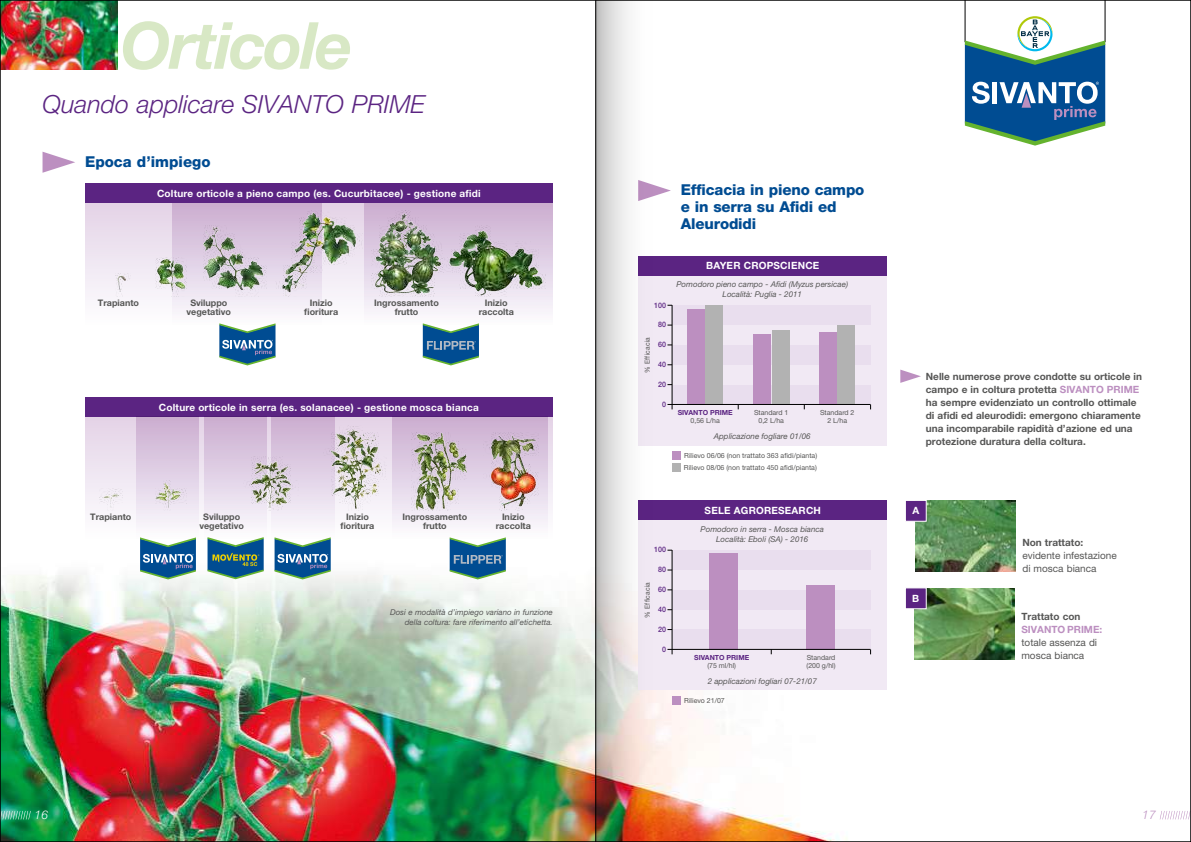
<style>
.page{position:relative;width:1191px;height:842px;background:#fff}
.page>*{position:absolute;margin:0;border:0;box-sizing:border-box;transform-origin:0 0}
.t1{font:italic 700 65px "Helvetica Neue LT Std";letter-spacing:-.03em;color:#d8e8c5}
.t2{font:italic 300 25px "Helvetica Neue LT Std";color:#5b2482}
.t3{font:800 15px/17px "Helvetica Neue LT Std";letter-spacing:-.01em;color:#004c92}
.t4{font:italic 300 12px "Helvetica Neue LT Std";color:#fff}
.t5{font:italic 300 12px "Helvetica Neue LT Std";color:#bc8fc0}
.t6{font:700 10px/13px "Helvetica Neue LT Std";color:#565655}
.t7{font:700 10px "Helvetica Neue LT Std";letter-spacing:.02em;color:#fff}
.t8{font:10px/13px "Helvetica Neue LT Std";color:#565655}
.t9{font:700 10px "Helvetica Neue LT Std";color:#bc8fc0}
.t10{font:700 9px/9px "Helvetica Neue LT Std";color:#565655;text-align:center}
.t11{font:italic 8px/10px "Helvetica Neue LT Std";color:#565655;text-align:center}
.t12{font:500 7.5px "Helvetica Neue LT Std";letter-spacing:-.005em;color:#5b2482;scale:.95 1}
.t13{font:7px/8px "Helvetica Neue LT Std";color:#565655;text-align:center}
.t14{font:700 7px "Helvetica Neue LT Std";color:#5b2482}
.t15{font:7px "Helvetica Neue LT Std";letter-spacing:.03em;color:#565655;scale:.95 1}
.s1{color:#bc8fc0}
</style>
<div class="page">
<img style="left:2px;top:2px;width:1187px;height:838px">
<svg style="left:964px;top:2px;width:141px;height:144px"></svg>
<img style="left:2px;top:2px;width:115px;height:67px">
<svg style="left:43px;top:152px;width:32px;height:21px"></svg>
<svg style="left:652px;top:180px;width:19px;height:21px"></svg>
<img style="left:915px;top:501px;width:100px;height:71px">
<img style="left:914px;top:588px;width:100px;height:71px">
<svg style="left:904px;top:499px;width:23px;height:23px"></svg>
<svg style="left:904px;top:587px;width:23px;height:23px"></svg>
<div style="left:638px;top:275px;width:248px;height:171px;background:#f1e9f4"></div>
<div style="left:672px;top:305px;width:198px;height:20px;background:#e9deee"></div>
<div style="left:672px;top:345px;width:198px;height:20px;background:#e9deee"></div>
<div style="left:672px;top:385px;width:198px;height:19px;background:#e9deee"></div>
<hr style="left:672px;top:305px;width:1px;height:104px;background:#000">
<div style="left:638px;top:256px;width:248px;height:19px;background:#5b2482"></div>
<div style="left:687px;top:309px;width:17px;height:95px;background:#bc8fc0"></div>
<div style="left:754px;top:334px;width:17px;height:70px;background:#bc8fc0"></div>
<div style="left:819px;top:332px;width:17px;height:72px;background:#bc8fc0"></div>
<div style="left:706px;top:305px;width:17px;height:99px;background:#b2b2b2"></div>
<div style="left:772px;top:330px;width:17px;height:74px;background:#b2b2b2"></div>
<div style="left:837px;top:325px;width:17px;height:79px;background:#b2b2b2"></div>
<hr style="left:667px;top:404px;width:203px;height:1px;background:#000">
<div style="left:672px;top:451px;width:8px;height:9px;background:#bc8fc0"></div>
<div style="left:672px;top:464px;width:8px;height:8px;background:#b2b2b2"></div>
<div style="left:638px;top:520px;width:248px;height:170px;background:#f1e9f4"></div>
<div style="left:672px;top:550px;width:198px;height:20px;background:#e9deee"></div>
<div style="left:672px;top:590px;width:198px;height:20px;background:#e9deee"></div>
<div style="left:672px;top:629px;width:198px;height:20px;background:#e9deee"></div>
<hr style="left:672px;top:550px;width:1px;height:104px;background:#000">
<div style="left:638px;top:500px;width:248px;height:20px;background:#5b2482"></div>
<div style="left:709px;top:553px;width:28px;height:96px;background:#bc8fc0"></div>
<div style="left:806px;top:585px;width:29px;height:64px;background:#bc8fc0"></div>
<hr style="left:667px;top:649px;width:203px;height:1px;background:#000">
<div style="left:672px;top:696px;width:8px;height:8px;background:#bc8fc0"></div>
<svg style="left:900px;top:370px;width:21px;height:13px"></svg>
<div style="left:85px;top:203px;width:468px;height:122px;background:linear-gradient(to bottom,#e4d3e7,#fdfeff)"></div>
<div style="left:85px;top:184px;width:468px;height:19px;background:#5b2482"></div>
<svg style="left:172px;top:203px;width:149px;height:122px"></svg>
<div style="left:364px;top:203px;width:189px;height:122px;background:linear-gradient(to bottom,#caadd0,#fbfbfe)"></div>
<img style="left:92px;top:210px;width:454px;height:87px">
<svg style="left:219px;top:323px;width:56px;height:42px"></svg>
<svg style="left:423px;top:323px;width:56px;height:42px"></svg>
<div style="left:85px;top:417px;width:468px;height:122px;background:linear-gradient(to bottom,#e4d3e7,#fefeff)"></div>
<div style="left:85px;top:397px;width:468px;height:20px;background:#5b2482"></div>
<svg style="left:272px;top:417px;width:62px;height:122px"></svg>
<div style="left:392px;top:417px;width:156px;height:122px;background:linear-gradient(to bottom,#caadd0,#fcfcff)"></div>
<svg style="left:204px;top:417px;width:62px;height:122px"></svg>
<svg style="left:136px;top:417px;width:63px;height:122px"></svg>
<img style="left:92px;top:425px;width:454px;height:85px">
<svg style="left:207px;top:537px;width:57px;height:42px"></svg>
<svg style="left:140px;top:537px;width:56px;height:42px"></svg>
<svg style="left:274px;top:537px;width:57px;height:42px"></svg>
<svg style="left:450px;top:537px;width:56px;height:42px"></svg>
<svg style="left:1159px;top:811px;width:30px;height:8px"></svg>
<svg style="left:2px;top:811px;width:29px;height:8px"></svg>
<svg style="left:596px;top:2px;width:56px;height:838px"></svg>
<hr style="left:595px;top:0;width:1px;height:842px;background:#000">
<h1 class="t1" style="left:120px;top:5px;width:233px">Orticole</h1>
<h2 class="t2" style="left:43px;top:90px;width:384px">Quando applicare SIVANTO PRIME</h2>
<h3 class="t3" style="left:85px;top:153px;width:127px">Epoca d’impiego</h3>
<p class="t7" style="left:157px;top:187px;width:325px">Colture orticole a pieno campo (es. Cucurbitacee) - gestione afidi</p>
<p class="t10" style="left:187px;top:298px;width:46px">Sviluppo vegetativo</p>
<p class="t10" style="left:98px;top:298px;width:43px">Trapianto</p>
<p class="t10" style="left:479px;top:298px;width:37px">Inizio raccolta</p>
<p class="t10" style="left:304px;top:298px;width:35px">Inizio fioritura</p>
<p class="t10" style="left:374px;top:298px;width:66px">Ingrossamento frutto</p>
<p class="t7" style="left:159px;top:401px;width:321px">Colture orticole in serra (es. solanacee) - gestione mosca bianca</p>
<p class="t10" style="left:199px;top:512px;width:46px">Sviluppo vegetativo</p>
<p class="t10" style="left:90px;top:512px;width:43px">Trapianto</p>
<p class="t10" style="left:496px;top:512px;width:37px">Inizio raccolta</p>
<p class="t10" style="left:340px;top:512px;width:35px">Inizio fioritura</p>
<p class="t10" style="left:402px;top:512px;width:66px">Ingrossamento frutto</p>
<p class="t11" style="left:390px;top:607px;width:164px;text-align:right">Dosi e modalità d’impiego variano in funzione della coltura: fare riferimento all’etichetta.</p>
<h3 class="t3" style="left:680px;top:181px;width:185px">Efficacia in pieno campo e in serra su Afidi ed<br>Aleurodidi</h3>
<p class="t12" style="left:654px;top:300px;width:14px">100</p>
<p class="t12" style="left:658px;top:320px;width:10px">80</p>
<p class="t12" style="left:658px;top:340px;width:10px">60</p>
<p class="t12" style="left:658px;top:360px;width:10px">40</p>
<p class="t12" style="left:658px;top:380px;width:10px">20</p>
<p class="t12" style="left:662px;top:400px;width:6px">0</p>
<p class="t15" style="left:643px;top:373px;width:39px;rotate:-90deg">% Efficacia</p>
<p class="t7" style="left:706px;top:259px;width:115px">BAYER CROPSCIENCE</p>
<p class="t11" style="left:676px;top:279px;width:173px">Pomodoro pieno campo - Afidi (Myzus persicae)<br>Località: Puglia - 2011</p>
<p class="t14" style="left:677px;top:408px;width:57px">SIVANTO PRIME</p>
<p class="t13" style="left:690px;top:416px;width:31px">0,56 L/ha</p>
<p class="t13" style="left:754px;top:408px;width:36px">Standard 1<br>0,2 L/ha</p>
<p class="t13" style="left:820px;top:408px;width:36px">Standard 2<br>2 L/ha</p>
<p class="t11" style="left:714px;top:431px;width:98px">Applicazione fogliare 01/06</p>
<p class="t13" style="left:684px;top:449px;width:135px;line-height:12.6px;text-align:left">Rilievo 06/06 (non trattato 363 afidi/pianta)<br>Rilievo 08/06 (non trattato 450 afidi/pianta)</p>
<p class="t12" style="left:654px;top:545px;width:14px">100</p>
<p class="t12" style="left:658px;top:565px;width:10px">80</p>
<p class="t12" style="left:658px;top:585px;width:10px">60</p>
<p class="t12" style="left:658px;top:605px;width:10px">40</p>
<p class="t12" style="left:658px;top:625px;width:10px">20</p>
<p class="t12" style="left:662px;top:644px;width:6px">0</p>
<p class="t15" style="left:643px;top:618px;width:39px;rotate:-90deg">% Efficacia</p>
<p class="t7" style="left:704px;top:504px;width:118px">SELE AGRORESEARCH</p>
<p class="t11" style="left:700px;top:524px;width:125px">Pomodoro in serra - Mosca bianca<br>Località: Eboli (SA) - 2016</p>
<p class="t14" style="left:694px;top:653px;width:57px">SIVANTO PRIME</p>
<p class="t13" style="left:707px;top:661px;width:30px">(75 ml/hl)</p>
<p class="t13" style="left:806px;top:653px;width:31px;text-align:left">Standard (200 g/hl)</p>
<p class="t11" style="left:707px;top:676px;width:111px">2 applicazioni fogliari 07-21/07</p>
<p class="t13" style="left:684px;top:696px;width:42px">Rilievo 21/07</p>
<p class="t6" style="left:926px;top:370px;width:218px">Nelle numerose prove condotte su orticole in campo e in coltura protetta <span class="s1">SIVANTO PRIME </span>ha sempre evidenziato un controllo ottimale di afidi ed aleurodidi: emergono chiaramente una incomparabile rapidità d’azione ed una protezione duratura della coltura.</p>
<p class="t7" style="left:912px;top:505px;width:8px">A</p>
<p class="t7" style="left:912px;top:592px;width:9px">B</p>
<p class="t6" style="left:1022px;top:535px;width:62px">Non trattato:</p>
<p class="t8" style="left:1022px;top:549px;width:96px">evidente infestazione di mosca bianca</p>
<p class="t6" style="left:1021px;top:610px;width:60px">Trattato con</p>
<p class="t9" style="left:1021px;top:623px;width:82px">SIVANTO PRIME:</p>
<p class="t8" style="left:1021px;top:636px;width:77px">totale assenza di mosca bianca</p>
<h3 class="t4" style="left:35px;top:808px;width:15px">16</h3>
<h3 class="t5" style="left:1142px;top:808px;width:15px">17</h3>
</div>
